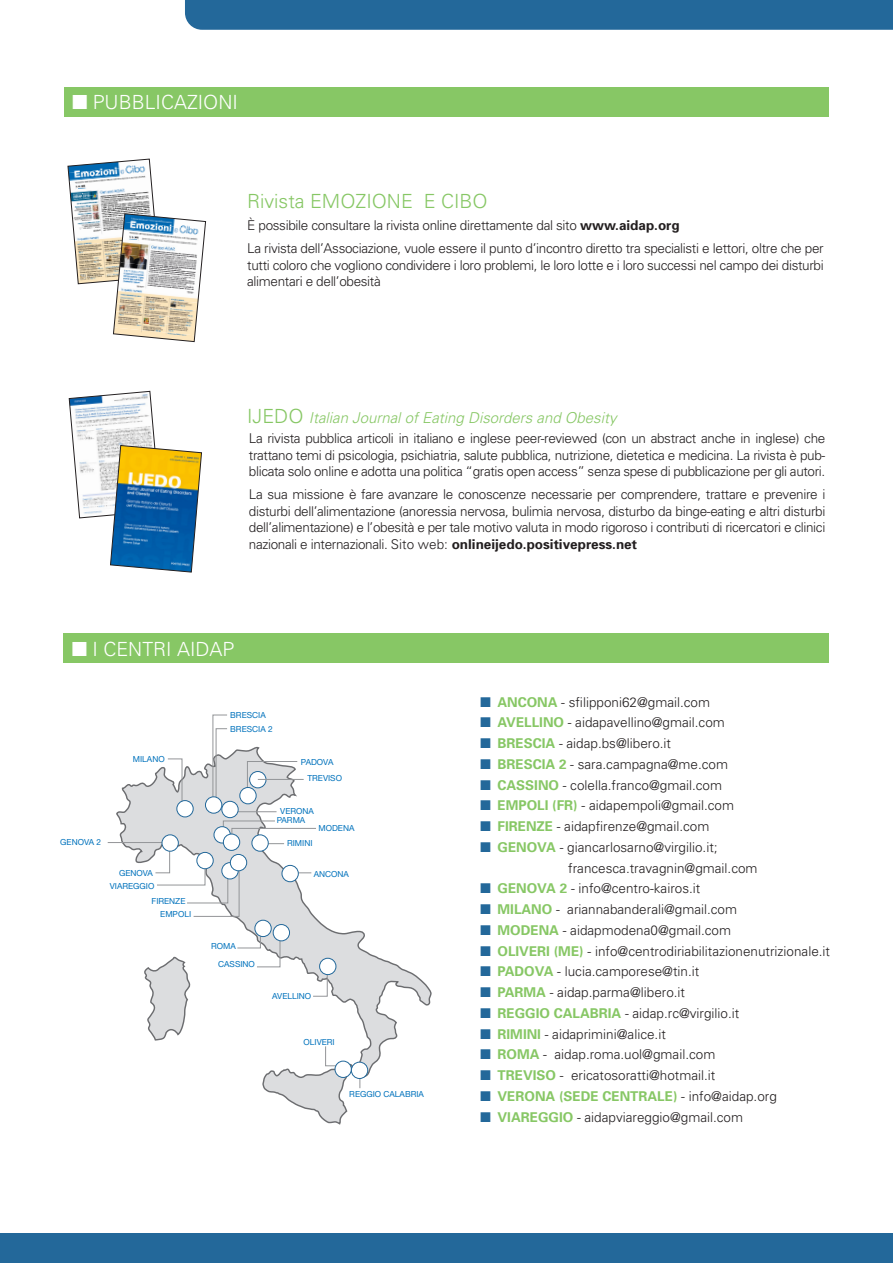
<style>
.page{position:relative;width:893px;height:1263px;background:#fff}
.page>*{position:absolute;margin:0;border:0;box-sizing:border-box;transform-origin:0 0}
.t1{font:300 19.5px "Univers";color:#fff}
.t2{font:300 19.5px "Univers";color:#87c765}
.t3{font:italic 300 15px "Univers";color:#87c765}
.t4{font:300 13.5px/16.5px "Univers";color:#231f20;text-align:justify}
.t5{font:300 13.5px "Univers";letter-spacing:-.025em;color:#231f20}
.t6{font:700 13.5px "Univers";color:#87c765}
.t7{font:8.4px "Helvetica Neue";color:#0072bc}
.s1{font-family:"Monotype Sorts";font-weight:400}
.s2{font-weight:700}
.s3{font-style:normal;font-size:19.5px}
.s4{font-family:"Monotype Sorts";font-weight:400;color:#23689a}
.s5{font-weight:700;color:#87c765}
.s6{font-weight:300;color:#231f20}
</style>
<div class="page">
<div style="left:185px;top:0;width:708px;height:30px;background:#23689a"></div>
<div style="left:0;top:1233px;width:893px;height:30px;background:#23689a"></div>
<div style="left:64px;top:87px;width:764px;height:29px;background:#87c765"></div>
<div style="left:64px;top:633px;width:765px;height:30px;background:#87c765"></div>
<svg style="left:67px;top:158px;width:139px;height:184px"></svg>
<svg style="left:69px;top:391px;width:133px;height:182px"></svg>
<svg style="left:116px;top:746px;width:316px;height:379px"></svg>
<svg style="left:325px;top:1046px;width:15px;height:20px"></svg>
<svg style="left:237px;top:926px;width:44px;height:41px"></svg>
<svg style="left:247px;top:761px;width:51px;height:36px"></svg>
<hr style="left:231px;top:811px;width:46px;height:1px;background:#939598">
<div style="left:335px;top:1061px;width:16px;height:16px;background:#fff;border-radius:50%"></div>
<div style="left:335px;top:1061px;width:17px;height:17px;border:1px solid #23689a;border-radius:50%"></div>
<div style="left:273px;top:924px;width:17px;height:17px;background:#fff;border-radius:50%"></div>
<div style="left:273px;top:924px;width:17px;height:17px;border:1px solid #23689a;border-radius:50%"></div>
<div style="left:351px;top:1062px;width:17px;height:16px;background:#fff;border-radius:50%"></div>
<div style="left:351px;top:1062px;width:17px;height:17px;border:1px solid #23689a;border-radius:50%"></div>
<div style="left:255px;top:920px;width:16px;height:16px;background:#fff;border-radius:50%"></div>
<div style="left:254px;top:920px;width:18px;height:17px;border:1px solid #23689a;border-radius:50%"></div>
<div style="left:240px;top:787px;width:16px;height:17px;background:#fff;border-radius:50%"></div>
<div style="left:239px;top:787px;width:18px;height:17px;border:1px solid #23689a;border-radius:50%"></div>
<div style="left:222px;top:801px;width:16px;height:17px;background:#fff;border-radius:50%"></div>
<div style="left:221px;top:801px;width:18px;height:17px;border:1px solid #23689a;border-radius:50%"></div>
<svg style="left:167px;top:758px;width:16px;height:56px"></svg>
<svg style="left:212px;top:714px;width:16px;height:91px"></svg>
<div style="left:205px;top:797px;width:17px;height:16px;background:#fff;border-radius:50%"></div>
<div style="left:205px;top:796px;width:17px;height:17px;border:1px solid #23689a;border-radius:50%"></div>
<hr style="left:108px;top:842px;width:61px;height:1px;background:#939598">
<div style="left:177px;top:800px;width:16px;height:17px;background:#fff;border-radius:50%"></div>
<div style="left:176px;top:800px;width:18px;height:17px;border:1px solid #23689a;border-radius:50%"></div>
<svg style="left:312px;top:965px;width:16px;height:32px"></svg>
<div style="left:320px;top:958px;width:16px;height:16px;background:#fff;border-radius:50%"></div>
<div style="left:319px;top:958px;width:17px;height:17px;border:1px solid #23689a;border-radius:50%"></div>
<div style="left:250px;top:771px;width:16px;height:17px;background:#fff;border-radius:50%"></div>
<div style="left:249px;top:771px;width:17px;height:17px;border:1px solid #23689a;border-radius:50%"></div>
<hr style="left:258px;top:779px;width:46px;height:1px;background:#939598">
<svg style="left:155px;top:820px;width:162px;height:97px"></svg>
<div style="left:197px;top:852px;width:16px;height:17px;background:#fff;border-radius:50%"></div>
<div style="left:196px;top:852px;width:18px;height:17px;border:1px solid #23689a;border-radius:50%"></div>
<p class="t1" style="left:72px;top:91px;width:167px"><span class="s1">N</span> PUBBLICAZIONI</p>
<p class="t2" style="left:247px;top:189px;width:242px">Rivista EMOZIONE E CIBO</p>
<p class="t5" style="left:247px;top:218px;width:434px">È possibile consultare la rivista online direttamente dal sito <span class="s2">www.aidap.org</span></p>
<p class="t4" style="left:247px;top:240px;width:578px">La rivista dell’Associazione, vuole essere il punto d’incontro diretto tra specialisti e lettori, oltre che per tutti coloro che vogliono condividere i loro problemi, le loro lotte e i loro successi nel campo dei disturbi alimentari e dell’obesità</p>
<p class="t3" style="left:247px;top:408px;width:371px"><span class="s3">IJEDO</span> Italian Journal of Eating Disorders and Obesity</p>
<p class="t4" style="left:249px;top:430px;width:578px">La rivista pubblica articoli in italiano e inglese peer-reviewed (con un abstract anche in inglese) che trattano temi di psicologia, psichiatria, salute pubblica, nutrizione, dietetica e medicina. La rivista è pub&shy;blicata solo online e adotta una politica “gratis open access” senza spese di pubblicazione per gli autori.</p>
<p class="t4" style="left:249px;top:486px;width:578px">La sua missione è fare avanzare le conoscenze necessarie per comprendere, trattare e prevenire i disturbi dell’alimentazione (anoressia nervosa, bulimia nervosa, disturbo da binge-eating e altri disturbi dell’alimentazione) e l’obesità e per tale motivo valuta in modo rigoroso i contributi di ricercatori e clinici nazionali e internazionali. Sito web: <span class="s2">onlineijedo.positivepress.net</span></p>
<p class="t1" style="left:72px;top:637px;width:164px"><span class="s1">N</span> I CENTRI AIDAP</p>
<p class="t7" style="left:133px;top:754px;width:33px">MILANO</p>
<p class="t7" style="left:60px;top:837px;width:42px">GENOVA 2</p>
<p class="t7" style="left:119px;top:868px;width:35px">GENOVA</p>
<p class="t7" style="left:152px;top:896px;width:35px">FIRENZE</p>
<p class="t7" style="left:110px;top:881px;width:46px">VIAREGGIO</p>
<p class="t7" style="left:160px;top:909px;width:32px">EMPOLI</p>
<p class="t7" style="left:230px;top:710px;width:37px">BRESCIA</p>
<p class="t7" style="left:230px;top:724px;width:44px">BRESCIA 2</p>
<p class="t7" style="left:301px;top:757px;width:34px">PADOVA</p>
<p class="t7" style="left:307px;top:773px;width:36px">TREVISO</p>
<p class="t7" style="left:280px;top:805px;width:35px">VERONA</p>
<p class="t7" style="left:277px;top:815px;width:30px">PARMA</p>
<p class="t7" style="left:318px;top:823px;width:37px">MODENA</p>
<p class="t7" style="left:287px;top:838px;width:27px">RIMINI</p>
<p class="t7" style="left:314px;top:869px;width:37px">ANCONA</p>
<p class="t7" style="left:211px;top:941px;width:26px">ROMA</p>
<p class="t7" style="left:218px;top:959px;width:38px">CASSINO</p>
<p class="t7" style="left:272px;top:991px;width:40px">AVELLINO</p>
<p class="t7" style="left:304px;top:1036px;width:33px">OLIVERI</p>
<p class="t7" style="left:349px;top:1089px;width:76px">REGGIO CALABRIA</p>
<p class="t4" style="left:480px;top:693px;width:231px"><span class="s4">N</span> <span class="s5">ANCONA</span> - sfilipponi62@gmail.com</p>
<p class="t4" style="left:480px;top:714px;width:246px"><span class="s4">N</span> <span class="s5">AVELLINO</span> - aidapavellino@gmail.com</p>
<p class="t4" style="left:480px;top:735px;width:192px"><span class="s4">N</span> <span class="s5">BRESCIA</span> - aidap.bs@libero.it</p>
<p class="t4" style="left:480px;top:756px;width:249px"><span class="s4">N</span> <span class="s5">BRESCIA 2</span> - sara.campagna@me.com</p>
<p class="t4" style="left:480px;top:776px;width:243px"><span class="s4">N</span> <span class="s5">CASSINO</span> - colella.franco@gmail.com</p>
<p class="t4" style="left:480px;top:797px;width:255px"><span class="s4">N</span> <span class="s5">EMPOLI (FR)</span> - aidapempoli@gmail.com</p>
<p class="t4" style="left:480px;top:818px;width:230px"><span class="s4">N</span> <span class="s5">FIRENZE</span> - aidapfirenze@gmail.com</p>
<p class="t4" style="left:480px;top:839px;width:239px"><span class="s4">N</span> <span class="s5">GENOVA</span> - giancarlosarno@virgilio.it;</p>
<p class="t4" style="left:568px;top:859px;width:191px">francesca.travagnin@gmail.com</p>
<p class="t4" style="left:480px;top:880px;width:221px"><span class="s4">N</span> <span class="s5">GENOVA 2</span> - info@centro-kairos.it</p>
<p class="t4" style="left:480px;top:901px;width:258px"><span class="s4">N</span> <span class="s5">MILANO</span> - ariannabanderali@gmail.com</p>
<p class="t4" style="left:480px;top:922px;width:252px"><span class="s4">N</span> <span class="s5">MODENA</span> - aidapmodena0@gmail.com</p>
<p class="t4" style="left:480px;top:942px;width:351px"><span class="s4">N</span> <span class="s5">OLIVERI (ME)</span> - info@centrodiriabilitazionenutrizionale.it</p>
<p class="t4" style="left:480px;top:963px;width:220px"><span class="s4">N</span> <span class="s5">PADOVA</span> - lucia.camporese@tin.it</p>
<p class="t4" style="left:480px;top:984px;width:206px"><span class="s4">N</span> <span class="s5">PARMA</span> - aidap.parma@libero.it</p>
<p class="t4" style="left:480px;top:1005px;width:260px"><span class="s4">N</span> <span class="s5">REGGIO CALABRIA</span> - aidap.rc@virgilio.it</p>
<p class="t4" style="left:480px;top:1025px;width:187px"><span class="s4">N</span> <span class="s5">RIMINI</span> - aidaprimini@alice.it</p>
<p class="t4" style="left:480px;top:1046px;width:236px"><span class="s4">N</span> <span class="s5">ROMA</span> - aidap.roma.uol@gmail.com</p>
<p class="t4" style="left:480px;top:1067px;width:236px"><span class="s4">N</span> <span class="s5">TREVISO</span> - ericatosoratti@hotmail.it</p>
<p class="t6" style="left:480px;top:1088px;width:298px"><span class="s4">N</span> VERONA (SEDE CENTRALE) <span class="s6">- info@aidap.org</span></p>
<p class="t4" style="left:480px;top:1108px;width:264px"><span class="s4">N</span> <span class="s5">VIAREGGIO</span> - aidapviareggio@gmail.com</p>
</div>
